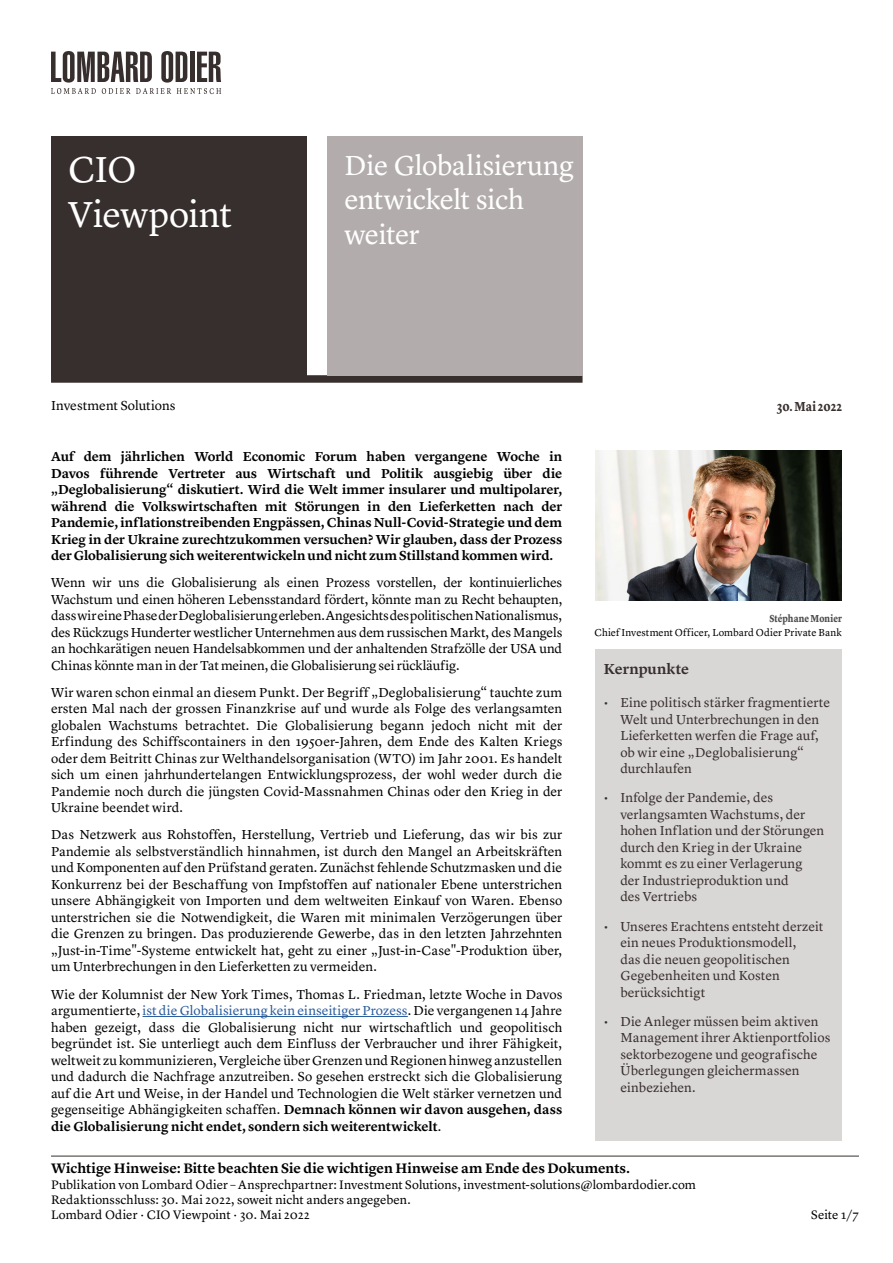
<style>
.page{position:relative;width:893px;height:1263px;background:#fff}
.page>*{position:absolute;margin:0;border:0;box-sizing:border-box;transform-origin:0 0}
.t1{font:37.5px/45px "Lyon Text";letter-spacing:-.015em;color:#fff}
.t2{font:28.5px/34.2px "Lyon Text";letter-spacing:-.015em;color:#fff}
.t3{font:600 15px "Lyon Text";color:#372f2d}
.t4{font:600 14.25px "Lyon Text";letter-spacing:-.005em;color:#000}
.t5{font:13.5px/16.5px "Lyon Text";color:#000;text-align:justify}
.t6{font:13.5px/16.5px "Lyon Text";color:#372f2d}
.t7{font:600 13.5px/16.5px "Lyon Text";letter-spacing:-.01em;color:#000;text-align:justify}
.t8{font:700 13.5px "Lyon Text";letter-spacing:.005em;color:#372f2d;scale:.82 1}
.t9{font:12.75px/15.3px "Lyon Text";letter-spacing:.005em;color:#000}
.t10{font:10.5px "Lyon Text";letter-spacing:.005em;color:#000}
.t11{font:700 10.5px "Lyon Text";letter-spacing:.005em;color:#4a4a49;scale:.82 1}
.s1{color:#275b9b}
.s2{font-weight:600}
</style>
<div class="page">
<svg style="left:51px;top:51px;width:170px;height:43px"></svg>
<div style="left:51px;top:375px;width:532px;height:8px;background:#372f2d"></div>
<hr style="left:51px;top:1156px;width:808px;height:1px;background:#372f2d">
<div style="left:51px;top:136px;width:255px;height:239px;background:#372f2d"></div>
<div style="left:327px;top:136px;width:256px;height:240px;background:#b3acac"></div>
<img style="left:595px;top:451px;width:247px;height:150px">
<hr style="left:143px;top:1016px;width:265px;height:1px;background:#275b9b">
<div style="left:595px;top:649px;width:247px;height:492px;background:#d9d6d6"></div>
<h1 class="t1" style="left:68px;top:143px;width:165px">CIO<br>Viewpoint</h1>
<h2 class="t2" style="left:344px;top:146px;width:231px">Die Globalisierung entwickelt sich weiter</h2>
<p class="t5" style="left:51px;top:396px;width:126px">Investment Solutions</p>
<p class="t8" style="left:777px;top:396px;width:81px">30. Mai 2022</p>
<p class="t7" style="left:51px;top:447px;width:513px">Auf dem jährlichen World Economic Forum haben vergangene Woche in Davos führende Vertreter aus Wirtschaft und Politik ausgiebig über die „Deglobalisierung“ diskutiert. Wird die Welt immer insularer und multipolarer, während die Volkswirtschaften mit Störungen in den Lieferketten nach der Pandemie, inflationstreibenden Engpässen, Chinas Null-Covid-Strategie und dem Krieg in der Ukraine zurechtzukommen versuchen? Wir glauben, dass der Prozess der Globalisierung sich weiterentwickeln und nicht zum Stillstand kommen wird.</p>
<p class="t5" style="left:51px;top:573px;width:513px">Wenn wir uns die Globalisierung als einen Prozess vorstellen, der kontinuierliches Wachstum und einen höheren Lebensstandard fördert, könnte man zu Recht behaupten, dass wir eine Phase der Deglobalisierung erleben. Angesichts des politischen Nationalismus, des Rückzugs Hunderter westlicher Unternehmen aus dem russischen Markt, des Mangels an hochkarätigen neuen Handelsabkommen und der anhaltenden Strafzölle der USA und Chinas könnte man in der Tat meinen, die Globalisierung sei rückläufig.</p>
<p class="t5" style="left:51px;top:683px;width:513px">Wir waren schon einmal an diesem Punkt. Der Begriff „Deglobalisierung“ tauchte zum ersten Mal nach der grossen Finanzkrise auf und wurde als Folge des verlangsamten globalen Wachstums betrachtet. Die Globalisierung begann jedoch nicht mit der Erfindung des Schiffscontainers in den 1950er-Jahren, dem Ende des Kalten Kriegs oder dem Beitritt Chinas zur Welthandelsorganisation (WTO) im Jahr 2001. Es handelt sich um einen jahrhundertelangen Entwicklungsprozess, der wohl weder durch die Pandemie noch durch die jüngsten Covid-Massnahmen Chinas oder den Krieg in der Ukraine beendet wird.</p>
<p class="t5" style="left:51px;top:825px;width:513px">Das Netzwerk aus Rohstoffen, Herstellung, Vertrieb und Lieferung, das wir bis zur Pandemie als selbstverständlich hinnahmen, ist durch den Mangel an Arbeitskräften und Komponenten auf den Prüfstand geraten. Zunächst fehlende Schutzmasken und die Konkurrenz bei der Beschaffung von Impfstoffen auf nationaler Ebene unterstrichen unsere Abhängigkeit von Importen und dem weltweiten Einkauf von Waren. Ebenso unterstrichen sie die Notwendigkeit, die Waren mit minimalen Verzögerungen über die Grenzen zu bringen. Das produzierende Gewerbe, das in den letzten Jahrzehnten „Just-in-Time"-Systeme entwickelt hat, geht zu einer „Just-in-Case"-Produktion über, um Unterbrechungen in den Lieferketten zu vermeiden.</p>
<p class="t5" style="left:51px;top:985px;width:513px">Wie der Kolumnist der New York Times, Thomas L. Friedman, letzte Woche in Davos argumentierte, <span class="s1">ist die Globalisierung kein einseitiger Prozess</span>. Die vergangenen 14 Jahre haben gezeigt, dass die Globalisierung nicht nur wirtschaftlich und geopolitisch begründet ist. Sie unterliegt auch dem Einfluss der Verbraucher und ihrer Fähigkeit, weltweit zu kommunizieren, Vergleiche über Grenzen und Regionen hinweg anzustellen und dadurch die Nachfrage anzutreiben. So gesehen erstreckt sich die Globalisierung auf die Art und Weise, in der Handel und Technologien die Welt stärker vernetzen und gegenseitige Abhängigkeiten schaffen. <span class="s2">Demnach können wir davon ausgehen, dass die Globalisierung nicht endet, sondern sich weiterentwickelt</span>.</p>
<p class="t11" style="left:769px;top:610px;width:90px">Stéphane Monier</p>
<p class="t10" style="left:595px;top:624px;width:249px">Chief Investment Officer, Lombard Odier Private Bank</p>
<p class="t3" style="left:604px;top:657px;width:87px">Kernpunkte</p>
<p class="t6" style="left:620px;top:693px;width:211px;text-indent:-16px">• Eine politisch stärker fragmentierte<br>Welt und Unterbrechungen in den<br>Lieferketten werfen die Frage auf, ob wir eine „Deglobalisierung“ durchlaufen</p>
<p class="t6" style="left:620px;top:788px;width:205px;text-indent:-16px">• Infolge der Pandemie, des verlangsamten Wachstums, der hohen Inflation und der Störungen durch den Krieg in der Ukraine kommt es zu einer Verlagerung der Industrieproduktion und<br>des Vertriebs</p>
<p class="t6" style="left:620px;top:917px;width:205px;text-indent:-16px">• Unseres Erachtens entsteht derzeit ein neues Produktionsmodell,<br>das die neuen geopolitischen<br>Gegebenheiten und Kosten berücksichtigt</p>
<p class="t6" style="left:620px;top:1012px;width:211px;text-indent:-16px">• Die Anleger müssen beim aktiven<br>Management ihrer Aktienportfolios sektorbezogene und geografische<br>Überlegungen gleichermassen einbeziehen.</p>
<p class="t4" style="left:51px;top:1157px;width:581px">Wichtige Hinweise: Bitte beachten Sie die wichtigen Hinweise am Ende des Dokuments.</p>
<p class="t9" style="left:51px;top:1175px;width:646px">Publikation von Lombard Odier – Ansprechpartner: Investment Solutions, investment-solutions@lombardodier.com<br>Redaktionsschluss: 30. Mai 2022, soweit nicht anders angegeben.<br>Lombard Odier · CIO Viewpoint · 30. Mai 2022</p>
<p class="t9" style="left:811px;top:1206px;width:49px">Seite 1/7</p>
</div>
